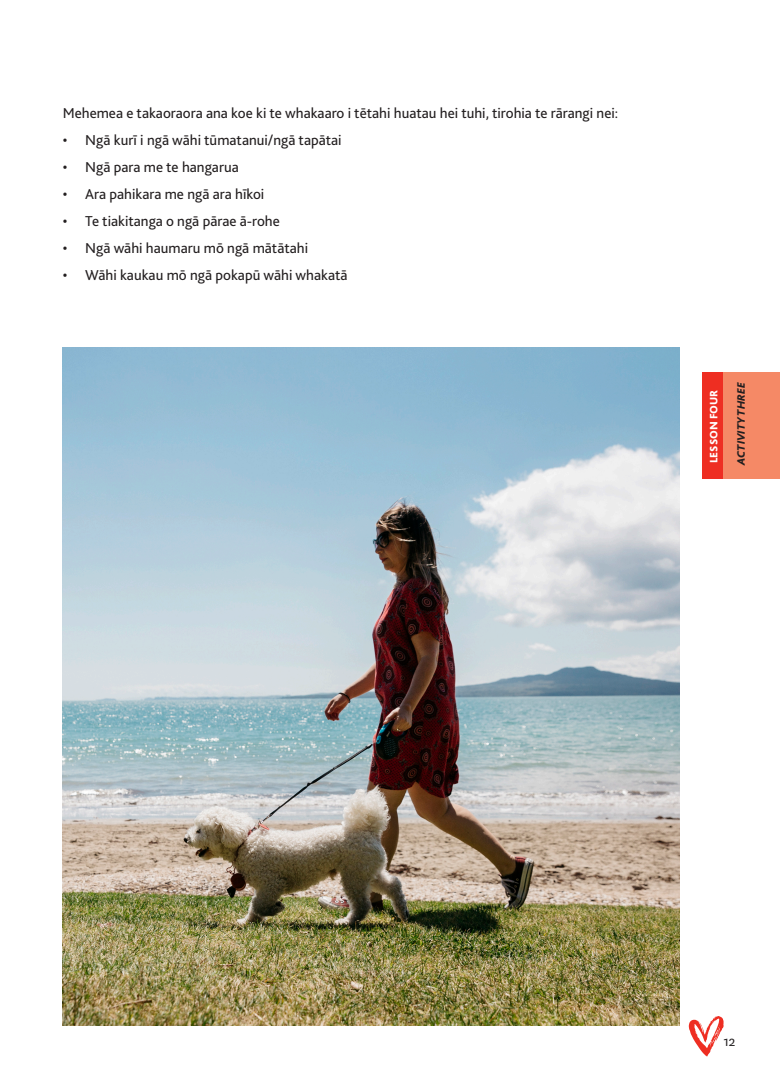
<style>
.page{position:relative;width:780px;height:1088px;background:#fff}
.page>*{position:absolute;margin:0;border:0;box-sizing:border-box;transform-origin:0 0}
.t1{font:15px "Bliss";color:#231f20}
.t2{font:15px "National";color:#231f20}
.t3{font:italic 800 11.25px "Bliss";color:#231f20}
.t4{font:800 11.25px "Bliss";color:#fff}
</style>
<div class="page">
<svg style="left:688px;top:1016px;width:35px;height:40px"></svg>
<img style="left:63px;top:347px;width:616px;height:678px">
<div style="left:702px;top:372px;width:29px;height:107px;background:#ee2e22"></div>
<div style="left:723px;top:372px;width:56px;height:107px;background:#f58966"></div>
<p class="t1" style="left:63px;top:103px;width:557px">Mehemea e takaoraora ana koe ki te whakaaro i tētahi huatau hei tuhi, tirohia te rārangi nei:</p>
<p class="t1" style="left:63px;top:130px;width:280px">• Ngā kurī i ngā wāhi tūmatanui/ngā tapātai</p>
<p class="t1" style="left:63px;top:158px;width:177px">• Ngā para me te hangarua</p>
<p class="t1" style="left:63px;top:185px;width:203px">• Ara pahikara me ngā ara hīkoi</p>
<p class="t1" style="left:63px;top:212px;width:219px">• Te tiakitanga o ngā pārae ā-rohe</p>
<p class="t1" style="left:63px;top:239px;width:247px">• Ngā wāhi haumaru mō ngā mātātahi</p>
<p class="t1" style="left:63px;top:266px;width:286px">• Wāhi kaukau mō ngā pokapū wāhi whakatā</p>
<p class="t4" style="left:706px;top:463px;width:75px;rotate:-90deg">LESSON FOUR</p>
<p class="t3" style="left:734px;top:465px;width:84px;rotate:-90deg">ACTIVITY THREE</p>
<p class="t2" style="left:723px;top:1032px;width:13px">12</p>
</div>
